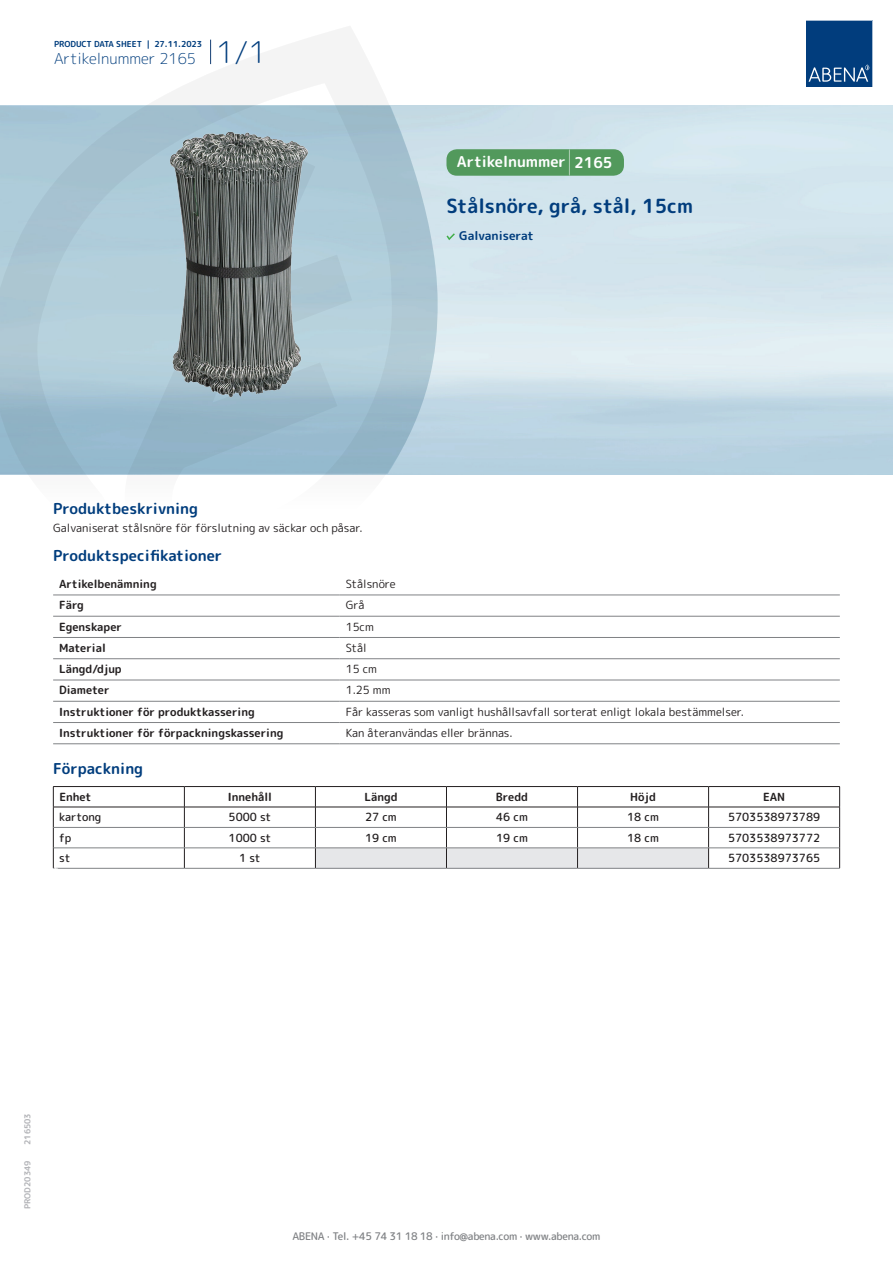
<style>
.page{position:relative;width:893px;height:1263px;background:#fff}
.page>*{position:absolute;margin:0;border:0;box-sizing:border-box;transform-origin:0 0}
.t1{font:700 19.5px "Rounded Mplus 1 c";color:#013d7d}
.t2{font:700 15px "Rounded Mplus 1 c";color:#013d7d}
.t3{font:300 15px "Rounded Mplus 1 c";color:#013d7d}
.t4{font:700 15px "Rounded Mplus 1 c";color:#fff}
.t5{font:700 12px "Rounded Mplus 1 c";color:#013d7d}
.t6{font:11.25px "Rounded Mplus 1 c";color:#231f20}
.t7{font:700 11.25px "Rounded Mplus 1 c";color:#231f20}
.t8{font:500 11.25px "Rounded Mplus 1 c";color:#231f20}
.t9{font:500 10.5px "Rounded Mplus 1 c";letter-spacing:-.03em;color:#808285}
.t10{font:700 10.5px "Rounded Mplus 1 c";color:#fff}
.t11{font:700 8.25px "Rounded Mplus 1 c";color:#013d7d}
.t12{font:700 8.25px "Rounded Mplus 1 c";color:#b2b3b7}
.s1{font-size:30px}
.s2{font-size:25.5px}
</style>
<div class="page">
<svg style="left:0;top:26px;width:439px;height:569px"></svg>
<svg style="left:0;top:106px;width:438px;height:368px;background:#a7c5d3"></svg>
<svg style="left:210px;top:40px;width:1px;height:24px"></svg>
<svg style="left:806px;top:20px;width:67px;height:67px;background:#144b86"></svg>
<img style="left:161px;top:127px;width:156px;height:275px">
<hr style="left:53px;top:595px;width:287px;height:1px;background:#808285">
<hr style="left:340px;top:595px;width:500px;height:1px;background:#808285">
<hr style="left:53px;top:616px;width:287px;height:1px;background:#808285">
<hr style="left:340px;top:616px;width:500px;height:1px;background:#808285">
<hr style="left:53px;top:637px;width:287px;height:1px;background:#808285">
<hr style="left:340px;top:637px;width:500px;height:1px;background:#808285">
<hr style="left:53px;top:658px;width:287px;height:1px;background:#808285">
<hr style="left:340px;top:658px;width:500px;height:1px;background:#808285">
<hr style="left:53px;top:680px;width:287px;height:1px;background:#808285">
<hr style="left:340px;top:680px;width:500px;height:1px;background:#808285">
<hr style="left:53px;top:701px;width:287px;height:1px;background:#808285">
<hr style="left:340px;top:701px;width:500px;height:1px;background:#808285">
<hr style="left:53px;top:722px;width:287px;height:1px;background:#808285">
<hr style="left:340px;top:722px;width:500px;height:1px;background:#808285">
<hr style="left:53px;top:743px;width:287px;height:1px;background:#808285">
<hr style="left:340px;top:743px;width:500px;height:1px;background:#808285">
<hr style="left:53px;top:786px;width:131px;height:1px;background:#231f20">
<hr style="left:184px;top:786px;width:131px;height:1px;background:#231f20">
<hr style="left:315px;top:786px;width:131px;height:1px;background:#231f20">
<hr style="left:446px;top:786px;width:131px;height:1px;background:#231f20">
<hr style="left:577px;top:786px;width:132px;height:1px;background:#231f20">
<hr style="left:709px;top:786px;width:131px;height:1px;background:#231f20">
<hr style="left:53px;top:807px;width:131px;height:1px;background:#231f20">
<hr style="left:184px;top:807px;width:131px;height:1px;background:#231f20">
<hr style="left:709px;top:807px;width:131px;height:1px;background:#231f20">
<svg style="left:53px;top:787px;width:1px;height:81px"></svg>
<svg style="left:184px;top:787px;width:1px;height:81px"></svg>
<svg style="left:315px;top:787px;width:394px;height:81px"></svg>
<svg style="left:839px;top:787px;width:1px;height:81px"></svg>
<hr style="left:54px;top:827px;width:130px;height:1px;background:#808285">
<hr style="left:184px;top:827px;width:131px;height:1px;background:#808285">
<hr style="left:315px;top:827px;width:131px;height:1px;background:#808285">
<hr style="left:446px;top:827px;width:131px;height:1px;background:#808285">
<hr style="left:577px;top:827px;width:132px;height:1px;background:#808285">
<hr style="left:709px;top:827px;width:130px;height:1px;background:#808285">
<hr style="left:54px;top:848px;width:130px;height:1px;background:#808285">
<hr style="left:184px;top:848px;width:131px;height:1px;background:#808285">
<hr style="left:315px;top:848px;width:131px;height:1px;background:#808285">
<hr style="left:446px;top:848px;width:131px;height:1px;background:#808285">
<hr style="left:577px;top:848px;width:132px;height:1px;background:#808285">
<hr style="left:709px;top:848px;width:130px;height:1px;background:#808285">
<hr style="left:53px;top:868px;width:131px;height:1px;background:#808285">
<hr style="left:184px;top:868px;width:131px;height:1px;background:#808285">
<hr style="left:315px;top:868px;width:131px;height:1px;background:#808285">
<hr style="left:446px;top:868px;width:131px;height:1px;background:#808285">
<hr style="left:577px;top:868px;width:132px;height:1px;background:#808285">
<hr style="left:709px;top:868px;width:131px;height:1px;background:#808285">
<svg style="left:446px;top:233px;width:9px;height:7px"></svg>
<div style="left:446px;top:149px;width:178px;height:27px;background:#52995c;border-radius:10px"></div>
<p class="t11" style="left:54px;top:38px;width:150px">PRODUCT DATA SHEET | 27.11.2023</p>
<h2 class="t3" style="left:54px;top:48px;width:214px">Artikelnummer 2165 <span class="s1">1/1</span></h2>
<h2 class="t4" style="left:457px;top:151px;width:157px">Artikelnummer <span class="s2">|</span> 2165</h2>
<h1 class="t1" style="left:446px;top:192px;width:248px">Stålsnöre, grå, stål, 15cm</h1>
<p class="t5" style="left:459px;top:227px;width:76px">Galvaniserat</p>
<h2 class="t2" style="left:53px;top:498px;width:146px">Produktbeskrivning</h2>
<p class="t6" style="left:53px;top:520px;width:311px">Galvaniserat stålsnöre för förslutning av säckar och påsar.</p>
<h2 class="t2" style="left:53px;top:545px;width:171px">Produktspecifikationer</h2>
<p class="t7" style="left:59px;top:576px;width:99px">Artikelbenämning</p>
<p class="t6" style="left:346px;top:576px;width:51px">Stålsnöre</p>
<p class="t7" style="left:59px;top:597px;width:26px">Färg</p>
<p class="t6" style="left:346px;top:597px;width:20px">Grå</p>
<p class="t7" style="left:59px;top:618px;width:64px">Egenskaper</p>
<p class="t6" style="left:346px;top:618px;width:30px">15cm</p>
<p class="t7" style="left:59px;top:640px;width:48px">Material</p>
<p class="t6" style="left:346px;top:640px;width:23px">Stål</p>
<p class="t7" style="left:59px;top:661px;width:64px">Längd/djup</p>
<p class="t6" style="left:346px;top:661px;width:33px">15 cm</p>
<p class="t7" style="left:59px;top:682px;width:52px">Diameter</p>
<p class="t6" style="left:346px;top:682px;width:46px">1.25 mm</p>
<p class="t7" style="left:59px;top:704px;width:197px">Instruktioner för produktkassering</p>
<p class="t6" style="left:346px;top:704px;width:400px">Får kasseras som vanligt hushållsavfall sorterat enligt lokala bestämmelser.</p>
<p class="t7" style="left:59px;top:725px;width:226px">Instruktioner för förpackningskassering</p>
<p class="t6" style="left:346px;top:725px;width:168px">Kan återanvändas eller brännas.</p>
<h2 class="t2" style="left:53px;top:758px;width:92px">Förpackning</h2>
<p class="t7" style="left:59px;top:789px;width:34px">Enhet</p>
<p class="t7" style="left:228px;top:789px;width:45px">Innehåll</p>
<p class="t7" style="left:364px;top:789px;width:35px">Längd</p>
<p class="t7" style="left:496px;top:789px;width:34px">Bredd</p>
<p class="t7" style="left:630px;top:789px;width:27px">Höjd</p>
<p class="t7" style="left:763px;top:789px;width:24px">EAN</p>
<p class="t8" style="left:59px;top:809px;width:44px">kartong</p>
<p class="t8" style="left:229px;top:809px;width:44px">5000 st</p>
<p class="t8" style="left:365px;top:809px;width:33px">27 cm</p>
<p class="t8" style="left:496px;top:809px;width:33px">46 cm</p>
<p class="t8" style="left:627px;top:809px;width:33px">18 cm</p>
<p class="t8" style="left:728px;top:809px;width:94px">5703538973789</p>
<p class="t8" style="left:59px;top:830px;width:13px">fp</p>
<p class="t8" style="left:229px;top:830px;width:44px">1000 st</p>
<p class="t8" style="left:365px;top:830px;width:33px">19 cm</p>
<p class="t8" style="left:496px;top:830px;width:33px">19 cm</p>
<p class="t8" style="left:627px;top:830px;width:33px">18 cm</p>
<p class="t8" style="left:728px;top:830px;width:94px">5703538973772</p>
<p class="t8" style="left:59px;top:850px;width:13px">st</p>
<p class="t8" style="left:239px;top:850px;width:23px">1 st</p>
<p class="t8" style="left:728px;top:850px;width:94px">5703538973765</p>
<p class="t10" style="left:53px;top:863px;width:7px">*</p>
<p class="t12" style="left:22px;top:1145px;width:33px;rotate:-90deg">216503</p>
<p class="t12" style="left:22px;top:1209px;width:50px;rotate:-90deg">PROD20349</p>
<p class="t9" style="left:292px;top:1229px;width:309px">ABENA · Tel. +45 74 31 18 18 · info@abena.com · www.abena.com</p>
</div>
